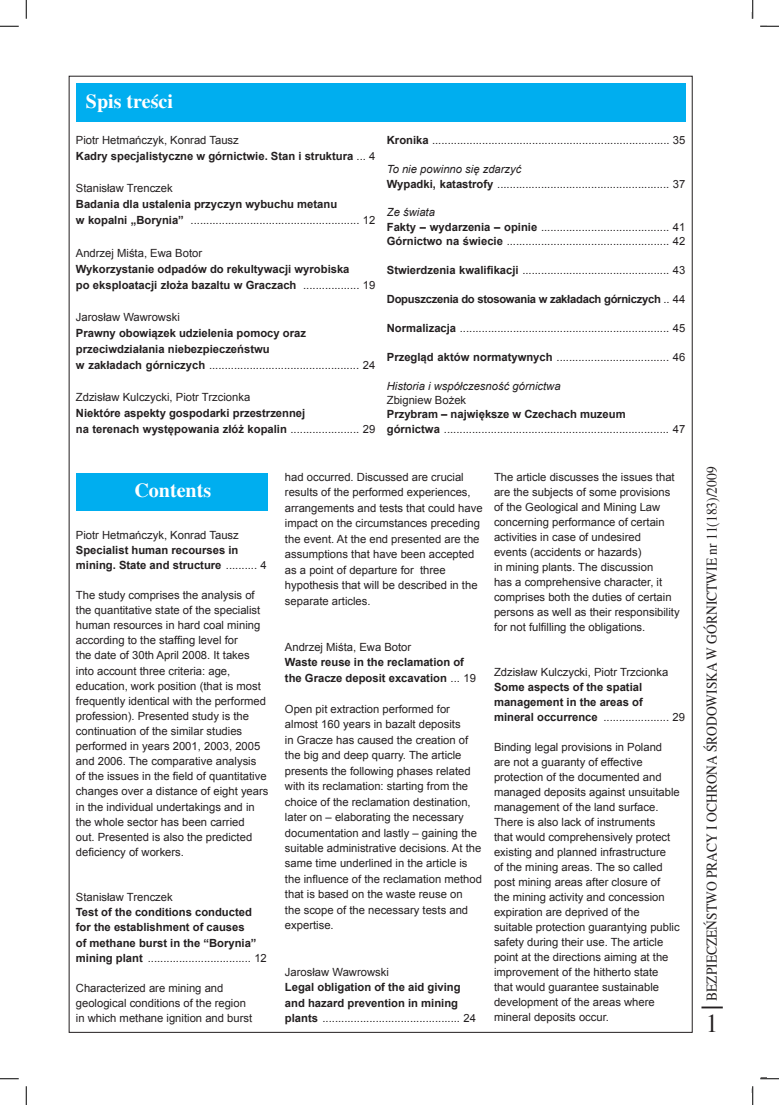
<style>
.page{position:relative;width:779px;height:1105px;background:#fff}
.page>*{position:absolute;margin:0;border:0;box-sizing:border-box;transform-origin:0 0}
.t1{font:26.25px "Toronto";color:#231f20;scale:.9 1}
.t2{font:700 20px "Toronto";color:#fff}
.t3{font:15px "Toronto";color:#231f20;scale:.9 1}
.t4{font:11.25px/15px "Arial";color:#231f20}
.t5{font:700 11.25px/16px "Arial";color:#231f20}
.t6{font:700 11.25px "Arial";letter-spacing:-.025em;color:#231f20}
.t7{font:italic 11.25px "Arial";color:#231f20}
.s1{font-weight:400}
.s2{font-weight:700}
.s3{font-style:italic}
</style>
<div class="page">
<hr style="left:701px;top:1006px;width:22px;height:2px;background:#231f20">
<div style="left:76px;top:473px;width:192px;height:37px;background:#00aeef"></div>
<div style="left:76px;top:83px;width:609px;height:39px;background:#00aeef"></div>
<svg style="left:0;top:25px;width:19px;height:2px"></svg>
<svg style="left:760px;top:25px;width:19px;height:2px"></svg>
<svg style="left:0;top:1078px;width:19px;height:1px"></svg>
<svg style="left:760px;top:1077px;width:19px;height:2px"></svg>
<svg style="left:25px;top:0;width:2px;height:19px"></svg>
<svg style="left:25px;top:1086px;width:2px;height:19px"></svg>
<svg style="left:752px;top:0;width:1px;height:19px"></svg>
<svg style="left:752px;top:1086px;width:1px;height:19px"></svg>
<h2 class="t2" style="left:86px;top:89px;width:89px">Spis treści</h2>
<p class="t5" style="left:76px;top:133px;width:301px"><span class="s1">Piotr Hetmańczyk, Konrad Tausz<br></span>Kadry specjalistyczne w górnictwie. Stan i struktura <span class="s1">... 4</span></p>
<p class="t4" style="left:76px;top:181px;width:98px">Stanisław Trenczek</p>
<p class="t5" style="left:76px;top:197px;width:301px">Badania dla ustalenia przyczyn wybuchu metanu<br>w kopalni „Borynia” <span class="s1">...................................................... 12</span></p>
<p class="t4" style="left:76px;top:245px;width:128px">Andrzej Miśta, Ewa Botor</p>
<p class="t5" style="left:76px;top:261px;width:301px">Wykorzystanie odpadów do rekultywacji wyrobiska<br>po eksploatacji złoża bazaltu w Graczach <span class="s1">.................. 19</span></p>
<p class="t4" style="left:76px;top:309px;width:105px">Jarosław Wawrowski</p>
<p class="t5" style="left:76px;top:325px;width:301px">Prawny obowiązek udzielenia pomocy oraz przeciwdziałania niebezpieczeństwu<br>w zakładach górniczych <span class="s1">................................................ 24</span></p>
<p class="t4" style="left:76px;top:389px;width:176px">Zdzisław Kulczycki, Piotr Trzcionka</p>
<p class="t5" style="left:76px;top:405px;width:301px">Niektóre aspekty gospodarki przestrzennej<br>na terenach występowania złóż kopalin <span class="s1">...................... 29</span></p>
<p class="t4" style="left:387px;top:133px;width:300px"><span class="s2">Kronika</span> ............................................................................ 35</p>
<p class="t4" style="left:387px;top:162px;width:300px;line-height:14.4px"><span class="s3">To nie powinno się zdarzyć<br></span><span class="s2">Wypadki, katastrofy</span> ....................................................... 37</p>
<p class="t4" style="left:387px;top:205px;width:300px;line-height:14.4px"><span class="s3">Ze świata<br></span><span class="s2">Fakty – wydarzenia – opinie</span> ......................................... 41<br><span class="s2">Górnictwo na świecie</span> .................................................... 42</p>
<p class="t4" style="left:387px;top:263px;width:300px"><span class="s2">Stwierdzenia kwalifikacji</span> ............................................... 43</p>
<p class="t6" style="left:387px;top:292px;width:300px">Dopuszczenia do stosowania w zakładach górniczych <span class="s1">.. 44</span></p>
<p class="t4" style="left:387px;top:321px;width:300px"><span class="s2">Normalizacja</span> ................................................................... 45</p>
<p class="t4" style="left:387px;top:349px;width:300px"><span class="s2">Przegląd aktów normatywnych</span> .................................... 46</p>
<p class="t7" style="left:387px;top:378px;width:175px">Historia i współczesność górnictwa</p>
<p class="t4" style="left:387px;top:393px;width:81px">Zbigniew Bożek</p>
<p class="t4" style="left:387px;top:407px;width:300px;line-height:14.4px"><span class="s2">Przybram – największe w Czechach muzeum<br>górnictwa</span> ........................................................................ 47</p>
<h2 class="t2" style="left:134px;top:479px;width:78px">Contents</h2>
<p class="t4" style="left:76px;top:527px;width:164px">Piotr Hetmańczyk, Konrad Tausz</p>
<p class="t5" style="left:76px;top:542px;width:193px;line-height:15.1px">Specialist human recourses in mining. State and structure <span class="s1">.......... 4</span></p>
<p class="t4" style="left:76px;top:588px;width:194px">The study comprises the analysis of the quantitative state of the specialist human resources in hard coal mining according to the staffing level for<br>the date of 30th April 2008. It takes into account three criteria: age, education, work position (that is most frequently identical with the performed profession). Presented study is the continuation of the similar studies performed in years 2001, 2003, 2005 and 2006. The comparative analysis of the issues in the field of quantitative changes over a distance of eight years in the individual undertakings and in the whole sector has been carried<br>out. Presented is also the predicted deficiency of workers.</p>
<p class="t4" style="left:76px;top:890px;width:98px">Stanisław Trenczek</p>
<p class="t5" style="left:76px;top:905px;width:193px;line-height:15.1px">Test of the conditions conducted for the establishment of causes<br>of methane burst in the “Borynia” mining plant <span class="s1">................................. 12</span></p>
<p class="t4" style="left:76px;top:980px;width:178px">Characterized are mining and geological conditions of the region in which methane ignition and burst</p>
<p class="t4" style="left:285px;top:469px;width:199px;line-height:15.5px">had occurred. Discussed are crucial results of the performed experiences, arrangements and tests that could have impact on the circumstances preceding the event. At the end presented are the assumptions that have been accepted as a point of departure for three hypothesis that will be described in the separate articles.</p>
<p class="t4" style="left:285px;top:640px;width:128px">Andrzej Miśta, Ewa Botor</p>
<p class="t5" style="left:285px;top:655px;width:193px;line-height:15.5px">Waste reuse in the reclamation of the Gracze deposit excavation <span class="s1">... 19</span></p>
<p class="t4" style="left:285px;top:701px;width:198px;line-height:15.5px">Open pit extraction performed for almost 160 years in bazalt deposits<br>in Gracze has caused the creation of the big and deep quarry. The article presents the following phases related with its reclamation: starting from the choice of the reclamation destination, later on – elaborating the necessary documentation and lastly – gaining the suitable administrative decisions. At the same time underlined in the article is the influence of the reclamation method that is based on the waste reuse on<br>the scope of the necessary tests and expertise.</p>
<p class="t4" style="left:285px;top:964px;width:105px">Jarosław Wawrowski</p>
<p class="t5" style="left:285px;top:980px;width:193px;line-height:15.5px">Legal obligation of the aid giving and hazard prevention in mining plants <span class="s1">............................................ 24</span></p>
<p class="t4" style="left:494px;top:470px;width:187px">The article discusses the issues that are the subjects of some provisions of the Geological and Mining Law concerning performance of certain activities in case of undesired<br>events (accidents or hazards)<br>in mining plants. The discussion<br>has a comprehensive character, it comprises both the duties of certain persons as well as their responsibility for not fulfilling the obligations.</p>
<p class="t4" style="left:494px;top:665px;width:176px">Zdzisław Kulczycki, Piotr Trzcionka</p>
<p class="t5" style="left:494px;top:680px;width:193px;line-height:15px">Some aspects of the spatial management in the areas of mineral occurrence <span class="s1">..................... 29</span></p>
<p class="t4" style="left:494px;top:740px;width:187px">Binding legal provisions in Poland are not a guaranty of effective protection of the documented and managed deposits against unsuitable management of the land surface.<br>There is also lack of instruments<br>that would comprehensively protect existing and planned infrastructure<br>of the mining areas. The so called post mining areas after closure of<br>the mining activity and concession expiration are deprived of the suitable protection guarantying public safety during their use. The article point at the directions aiming at the improvement of the hitherto state that would guarantee sustainable development of the areas where mineral deposits occur.</p>
<h3 class="t3" style="left:703px;top:1001px;width:595px;rotate:-90deg">BEZPIECZEŃSTWO PRACY I OCHRONA ŚRODOWISKA W GÓRNICTWIE nr 11(183)/2009</h3>
<h1 class="t1" style="left:706px;top:1008px;width:15px">1</h1>
</div>
